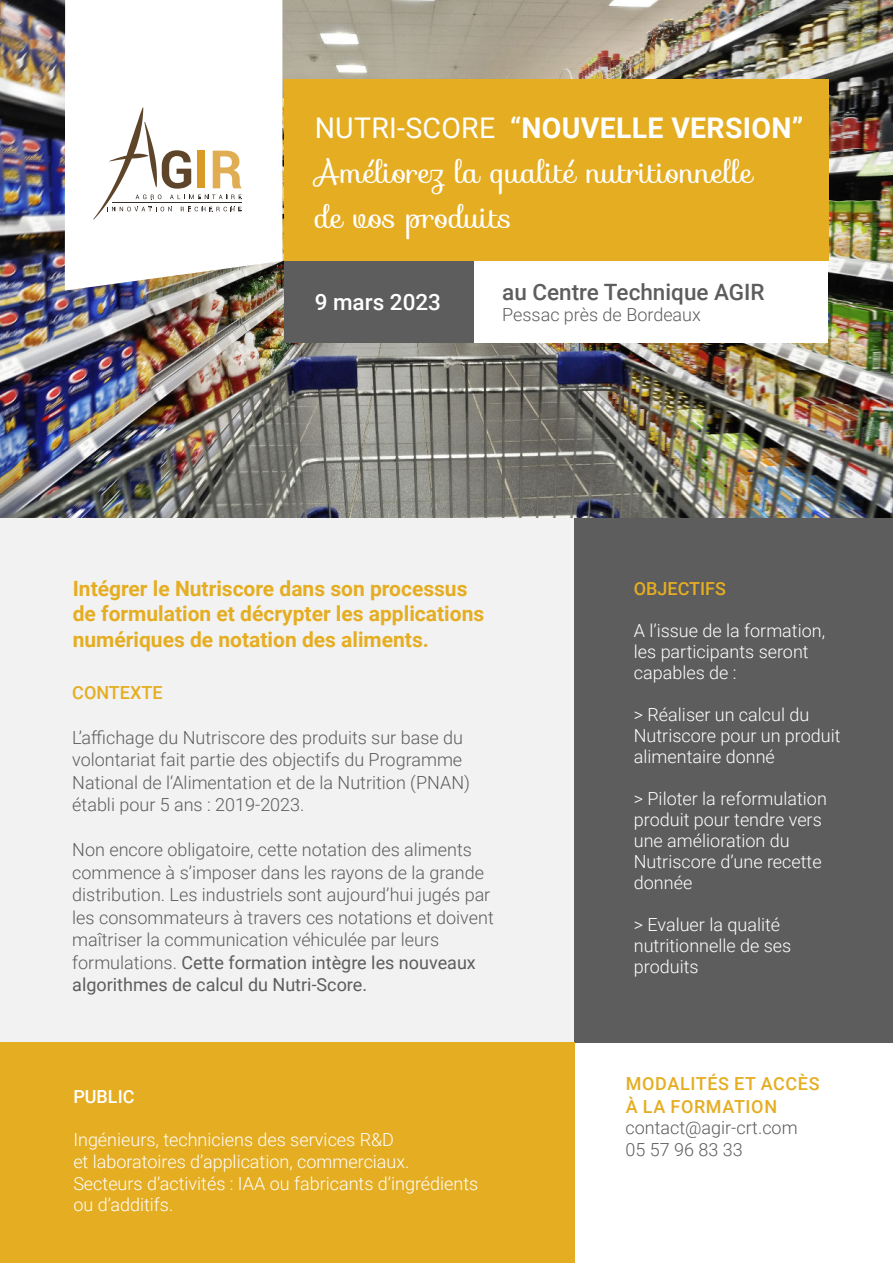
<style>
.page{position:relative;width:893px;height:1263px;background:#fff}
.page>*{position:absolute;margin:0;border:0;box-sizing:border-box;transform-origin:0 0}
.t1{font:30px/45px "Sofia";color:#fff}
.t2{font:700 28.5px "Roboto";letter-spacing:.01em;color:#fff}
.t3{font:500 22.5px "Roboto";color:#5d5d5d}
.t4{font:500 22.5px "Roboto";color:#fff}
.t5{font:700 21px/25.2px "Roboto";color:#e5ad22}
.t6{font:300 18px/22.5px "Roboto";color:#5d5d5d}
.t7{font:300 18px/21px "Roboto";color:#fff}
.t8{font:500 18px/22.5px "Roboto";letter-spacing:.025em;color:#e5ad22}
.t9{font:500 18px "Roboto";color:#e5ad22}
.t10{font:500 18px "Roboto";color:#fff}
.s1{font-weight:400}
.s2{font-weight:500}
</style>
<div class="page">
<img style="left:0;top:0;width:893px;height:518px">
<div style="left:285px;top:79px;width:544px;height:181px;background:#e5ad22"></div>
<div style="left:0;top:518px;width:574px;height:525px;background:#f2f2f2"></div>
<div style="left:574px;top:518px;width:319px;height:525px;background:#5d5d5d"></div>
<svg style="left:65px;top:0;width:217px;height:291px"></svg>
<svg style="left:93px;top:107px;width:149px;height:113px"></svg>
<div style="left:285px;top:261px;width:191px;height:81px;background:#5d5d5d"></div>
<div style="left:474px;top:261px;width:354px;height:81px;background:#fff"></div>
<div style="left:0;top:1043px;width:574px;height:220px;background:#e5ad22"></div>
<h2 class="t2" style="left:315px;top:116px;width:490px"><span class="s1">NUTRI-SCORE</span> <span class="s2">“</span>NOUVELLE VERSION”</h2>
<h1 class="t1" style="left:315px;top:154px;width:440px">Améliorez la qualité nutritionnelle de vos produits</h1>
<p class="t4" style="left:315px;top:293px;width:128px">9 mars 2023</p>
<p class="t3" style="left:502px;top:282px;width:264px">au Centre Technique AGIR</p>
<p class="t6" style="left:502px;top:305px;width:200px">Pessac près de Bordeaux</p>
<p class="t5" style="left:73px;top:578px;width:413px">Intégrer le Nutriscore dans son processus de formulation et décrypter les applications numériques de notation des aliments.</p>
<p class="t9" style="left:72px;top:685px;width:92px">CONTEXTE</p>
<p class="t6" style="left:72px;top:725px;width:399px">L’affichage du Nutriscore des produits sur base du volontariat fait partie des objectifs du Programme National de l‘Alimentation et de la Nutrition (PNAN) établi pour 5 ans : 2019-2023.</p>
<p class="t6" style="left:72px;top:838px;width:423px">Non encore obligatoire, cette notation des aliments commence à s’imposer dans les rayons de la grande distribution. Les industriels sont aujourd’hui jugés par les consommateurs à travers ces notations et doivent maîtriser la communication véhiculée par leurs formulations. <span class="s1">Cette formation intègre les nouveaux algorithmes de calcul du Nutri-Score.</span></p>
<p class="t10" style="left:73px;top:1089px;width:63px">PUBLIC</p>
<p class="t7" style="left:73px;top:1128px;width:406px;line-height:21.6px">Ingénieurs, techniciens des services R&amp;D<br>et laboratoires d’application, commerciaux.<br>Secteurs d’activités : IAA ou fabricants d’ingrédients ou d’additifs.</p>
<p class="t9" style="left:634px;top:581px;width:94px">OBJECTIFS</p>
<p class="t7" style="left:634px;top:621px;width:193px">A l’issue de la formation, les participants seront capables de :</p>
<p class="t7" style="left:634px;top:705px;width:208px">&gt; Réaliser un calcul du<br>Nutriscore pour un produit alimentaire donné</p>
<p class="t7" style="left:634px;top:789px;width:195px">&gt; Piloter la reformulation produit pour tendre vers une amélioration du<br>Nutriscore d’une recette donnée</p>
<p class="t7" style="left:634px;top:915px;width:159px">&gt; Evaluer la qualité nutritionnelle de ses produits</p>
<p class="t8" style="left:626px;top:1074px;width:195px">MODALITÉS ET ACCÈS<br>À LA FORMATION</p>
<p class="t6" style="left:625px;top:1116px;width:174px;line-height:21.6px">contact@agir-crt.com<br>05 57 96 83 33</p>
</div>
